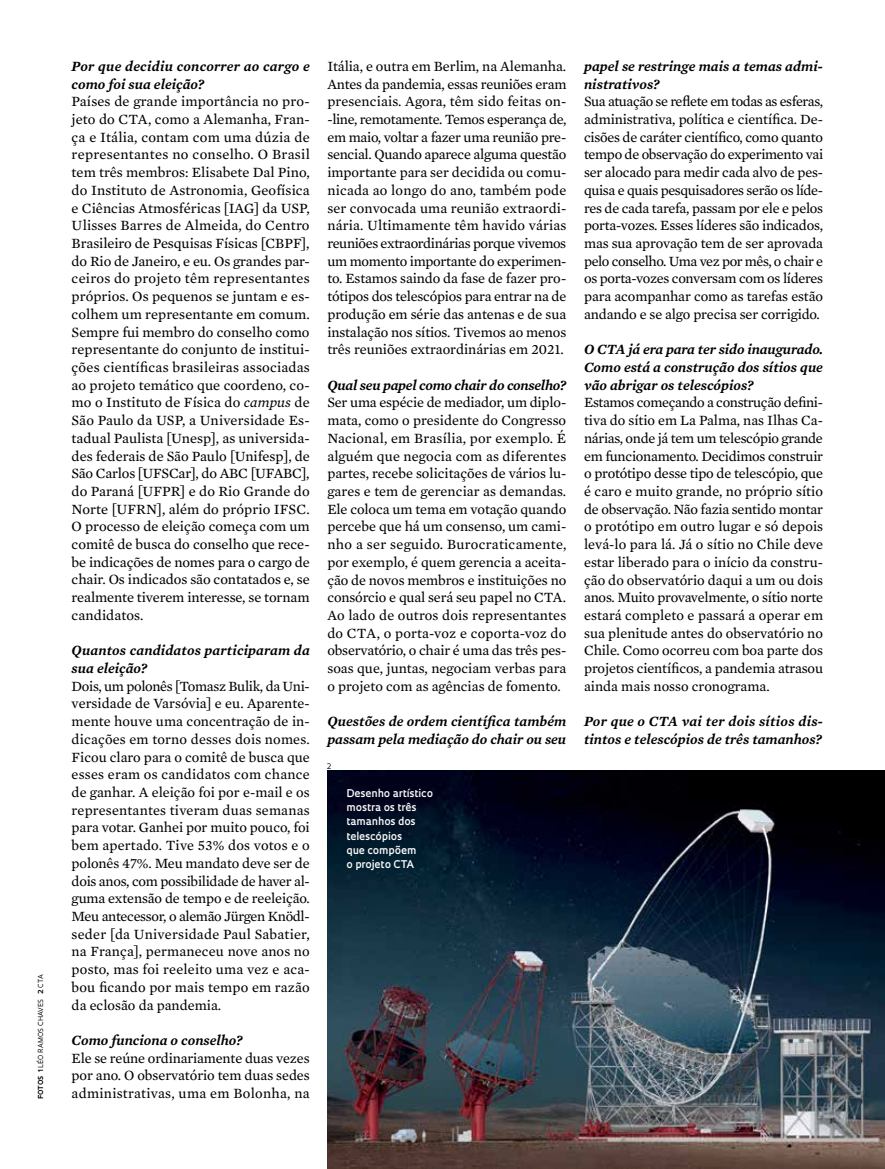
<style>
.page{position:relative;width:885px;height:1169px;background:#fff}
.page>*{position:absolute;margin:0;border:0;box-sizing:border-box;transform-origin:0 0}
.t1{font:14.4px/17.7px "Mercury Text G2";color:#000;text-align:justify}
.t2{font:italic 600 14.4px/17.7px "Mercury Text G2";color:#000}
.t3{font:italic 600 14.4px "Mercury Text G2";letter-spacing:-.02em;color:#000}
.t4{font:600 10.35px/14.1px "Oculum";color:#fff}
.t5{font:7.35px "Oculum";color:#000}
.t6{font:6.75px "Oculum";letter-spacing:.02em;color:#000}
.s1{font-weight:700}
.s2{font-style:italic}
</style>
<div class="page">
<img style="left:327px;top:770px;width:558px;height:398px">
<p class="t6" style="left:36px;top:1098px;width:126px;rotate:-90deg"><span class="s1">FOTOS 1</span> LÉO RAMOS CHAVES <span class="s1">2</span> CTA</p>
<p class="t2" style="left:72px;top:56px;width:240px">Por que decidiu concorrer ao cargo e como foi sua eleição?</p>
<p class="t1" style="left:72px;top:92px;width:240px">Países de grande importância no pro&shy;jeto do CTA, como a Alemanha, Fran&shy;ça e Itália, contam com uma dúzia de representantes no conselho. O Brasil tem três membros: Elisabete Dal Pino, do Instituto de Astronomia, Geofísica e Ciências Atmosféricas [IAG] da USP, Ulisses Barres de Almeida, do Centro Brasileiro de Pesquisas Físicas [CBPF], do Rio de Janeiro, e eu. Os grandes par&shy;ceiros do projeto têm representantes próprios. Os pequenos se juntam e es&shy;colhem um representante em comum.<br>Sempre fui membro do conselho como representante do conjunto de institui&shy;ções científicas brasileiras associadas ao projeto temático que coordeno, co&shy;mo o Instituto de Física do <span class="s2">campus</span> de São Paulo da USP, a Universidade Es&shy;tadual Paulista [Unesp], as universida&shy;des federais de São Paulo [Unifesp], de São Carlos [UFSCar], do ABC [UFABC], do Paraná [UFPR] e do Rio Grande do Norte [UFRN], além do próprio IFSC.<br>O processo de eleição começa com um comitê de busca do conselho que rece&shy;be indicações de nomes para o cargo de chair. Os indicados são contatados e, se realmente tiverem interesse, se tornam candidatos.</p>
<p class="t2" style="left:72px;top:641px;width:240px">Quantos candidatos participaram da sua eleição?</p>
<p class="t1" style="left:72px;top:676px;width:240px">Dois, um polonês [Tomasz Bulik, da Uni&shy;versidade de Varsóvia] e eu. Aparente&shy;mente houve uma concentração de in&shy;dicações em torno desses dois nomes.<br>Ficou claro para o comitê de busca que esses eram os candidatos com chance de ganhar. A eleição foi por e-mail e os representantes tiveram duas semanas para votar. Ganhei por muito pouco, foi bem apertado. Tive 53% dos votos e o polonês 47%. Meu mandato deve ser de dois anos, com possibilidade de haver al&shy;guma extensão de tempo e de reeleição.<br>Meu antecessor, o alemão Jürgen Knödl&shy;seder [da Universidade Paul Sabatier, na França], permaneceu nove anos no posto, mas foi reeleito uma vez e aca&shy;bou ficando por mais tempo em razão da eclosão da pandemia.</p>
<p class="t2" style="left:72px;top:1030px;width:173px">Como funciona o conselho?</p>
<p class="t1" style="left:72px;top:1048px;width:240px">Ele se reúne ordinariamente duas vezes por ano. O observatório tem duas sedes administrativas, uma em Bolonha, na</p>
<p class="t1" style="left:327px;top:56px;width:241px">Itália, e outra em Berlim, na Alemanha.<br>Antes da pandemia, essas reuniões eram presenciais. Agora, têm sido feitas on--line, remotamente. Temos esperança de, em maio, voltar a fazer uma reunião pre&shy;sencial. Quando aparece alguma questão importante para ser decidida ou comu&shy;nicada ao longo do ano, também pode ser convocada uma reunião extraordi&shy;nária. Ultimamente têm havido várias reuniões extraordinárias porque vivemos um momento importante do experimen&shy;to. Estamos saindo da fase de fazer pro&shy;tótipos dos telescópios para entrar na de produção em série das antenas e de sua instalação nos sítios. Tivemos ao menos três reuniões extraordinárias em 2021.</p>
<p class="t3" style="left:327px;top:374px;width:241px">Qual seu papel como chair do conselho?</p>
<p class="t1" style="left:327px;top:393px;width:241px">Ser uma espécie de mediador, um diplo&shy;mata, como o presidente do Congresso Nacional, em Brasília, por exemplo. É alguém que negocia com as diferentes partes, recebe solicitações de vários lu&shy;gares e tem de gerenciar as demandas.<br>Ele coloca um tema em votação quando percebe que há um consenso, um cami&shy;nho a ser seguido. Burocraticamente, por exemplo, é quem gerencia a aceita&shy;ção de novos membros e instituições no consórcio e qual será seu papel no CTA.<br>Ao lado de outros dois representantes do CTA, o porta-voz e coporta-voz do observatório, o chair é uma das três pes&shy;soas que, juntas, negociam verbas para o projeto com as agências de fomento.</p>
<p class="t2" style="left:327px;top:712px;width:241px">Questões de ordem científica também passam pela mediação do chair ou seu</p>
<p class="t5" style="left:327px;top:761px;width:6px">2</p>
<p class="t4" style="left:347px;top:785px;width:88px">Desenho artístico mostra os três tamanhos dos telescópios<br>que compõem<br>o projeto CTA</p>
<p class="t2" style="left:584px;top:56px;width:240px">papel se restringe mais a temas admi&shy;nistrativos?</p>
<p class="t1" style="left:584px;top:92px;width:241px">Sua atuação se reflete em todas as esferas, administrativa, política e científica. De&shy;cisões de caráter científico, como quanto tempo de observação do experimento vai ser alocado para medir cada alvo de pes&shy;quisa e quais pesquisadores serão os líde&shy;res de cada tarefa, passam por ele e pelos porta-vozes. Esses líderes são indicados, mas sua aprovação tem de ser aprovada pelo conselho. Uma vez por mês, o chair e os porta-vozes conversam com os líderes para acompanhar como as tarefas estão andando e se algo precisa ser corrigido.</p>
<p class="t2" style="left:584px;top:340px;width:241px;text-align:justify">O CTA já era para ter sido inaugurado.<br>Como está a construção dos sítios que vão abrigar os telescópios?</p>
<p class="t1" style="left:584px;top:393px;width:241px">Estamos começando a construção defini&shy;tiva do sítio em La Palma, nas Ilhas Ca&shy;nárias, onde já tem um telescópio grande em funcionamento. Decidimos construir o protótipo desse tipo de telescópio, que é caro e muito grande, no próprio sítio de observação. Não fazia sentido montar o protótipo em outro lugar e só depois levá-lo para lá. Já o sítio no Chile deve estar liberado para o início da constru&shy;ção do observatório daqui a um ou dois anos. Muito provavelmente, o sítio norte estará completo e passará a operar em sua plenitude antes do observatório no Chile. Como ocorreu com boa parte dos projetos científicos, a pandemia atrasou ainda mais nosso cronograma.</p>
<p class="t2" style="left:584px;top:712px;width:240px">Por que o CTA vai ter dois sítios dis&shy;tintos e telescópios de três tamanhos?</p>
</div>
